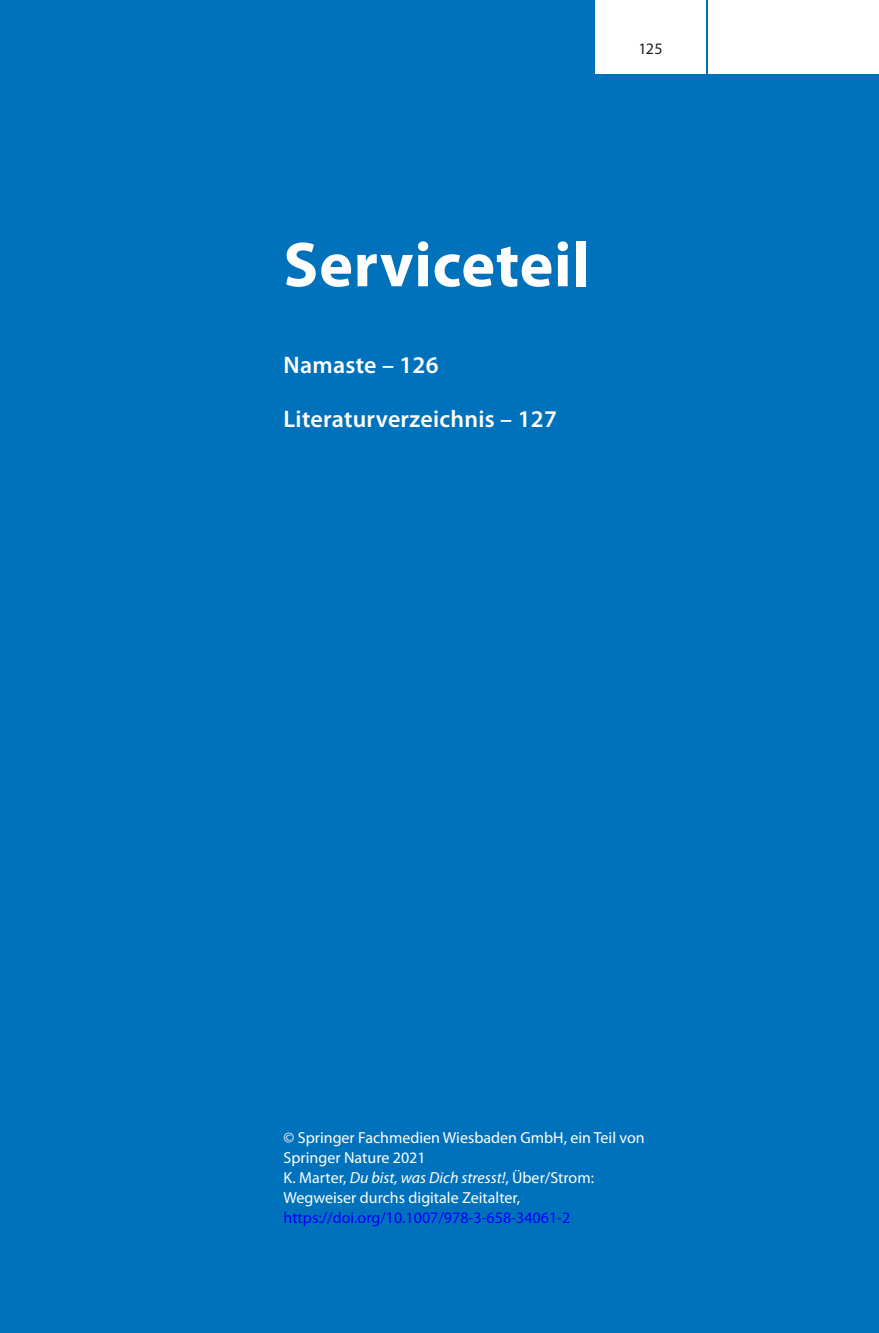
<style>
.page{position:relative;width:879px;height:1333px;background:#fff}
.page>*{position:absolute;margin:0;border:0;box-sizing:border-box;transform-origin:0 0}
.t1{font:700 64px "Myriad Pro";letter-spacing:.01em;color:#fff}
.t2{font:600 24px "Myriad Pro";letter-spacing:.01em;color:#fff}
.t3{font:16px/20px "Myriad Pro";color:#fff}
.t4{font:16px "Myriad Pro";color:#0000fa}
.t5{font:16px "Myriad Pro";color:#231f20}
.s1{font-style:italic}
</style>
<div class="page">
<div style="left:0;top:0;width:879px;height:1332px;background:#0072bc"></div>
<div style="left:595px;top:0;width:111px;height:74px;background:#fff"></div>
<div style="left:709px;top:0;width:170px;height:74px;background:#fff"></div>
<p class="t5" style="left:638px;top:39px;width:26px">125</p>
<h1 class="t1" style="left:283px;top:223px;width:308px">Serviceteil</h1>
<h2 class="t2" style="left:283px;top:350px;width:157px">Namaste – 126</h2>
<h2 class="t2" style="left:283px;top:404px;width:275px">Literaturverzeichnis – 127</h2>
<p class="t3" style="left:283px;top:1127px;width:363px">© Springer Fachmedien Wiesbaden GmbH, ein Teil von Springer Nature 2021<br>K. Marter, <span class="s1">Du bist, was Dich stresst!</span>, Über/Strom:<br>Wegweiser durchs digitale Zeitalter,</p>
<p class="t4" style="left:283px;top:1208px;width:288px">https://doi.org/10.1007/978-3-658-34061-2</p>
</div>
